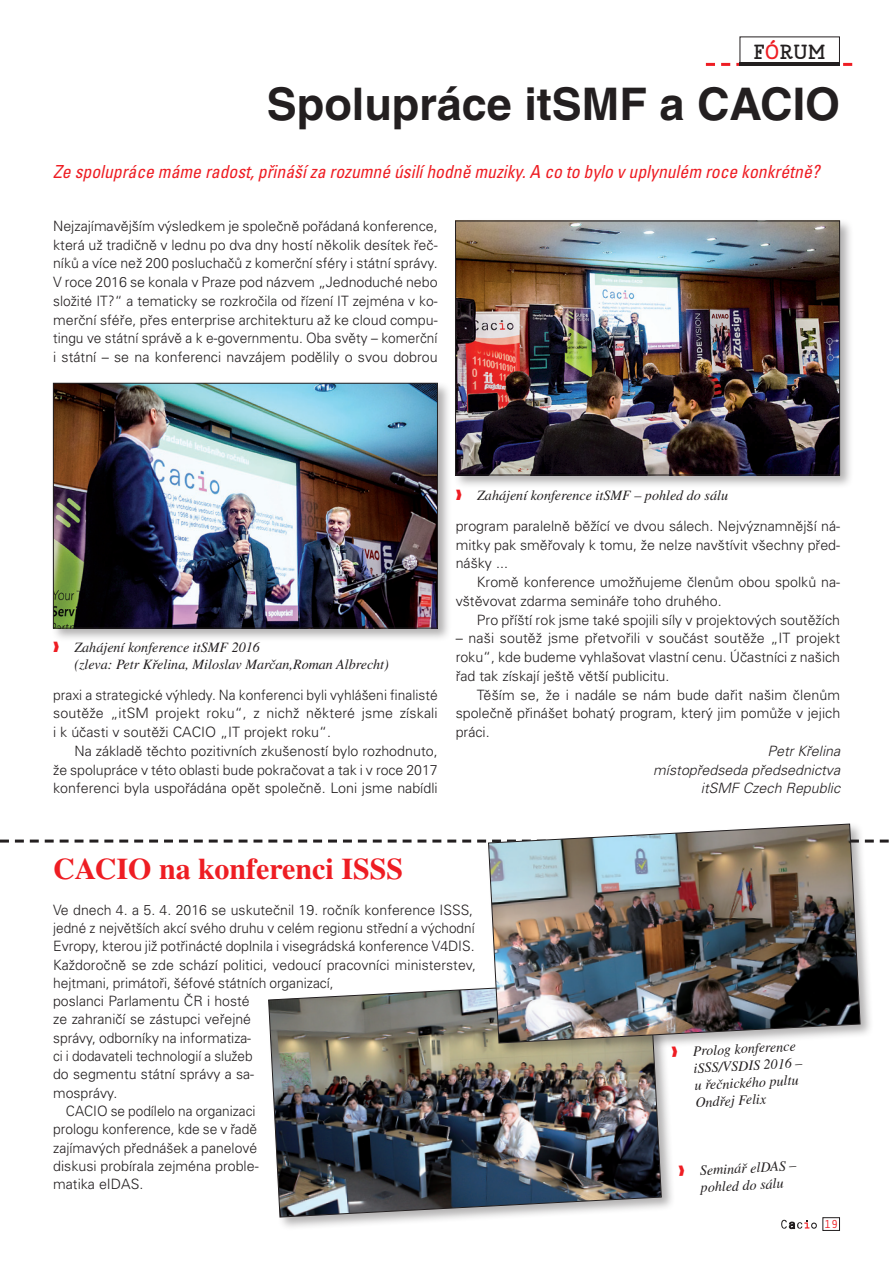
<style>
.page{position:relative;width:893px;height:1263px;background:#fff}
.page>*{position:absolute;margin:0;border:0;box-sizing:border-box;transform-origin:0 0}
.titulek{font:700 45px "Helvetica CE";color:#231f20}
.titulek-2{font:700 30px "Times CE";color:#ee1d23}
.Perex{font:italic condensed 18px "Univers CE";color:#ee1d23}
.t1{font:700 18px "Happy Phantom";letter-spacing:.03em;color:#231f20;scale:1.1 1}
.text{font:300 14.25px/18.8px "Univers CE";color:#231f20;text-align:justify}
.t2{font:italic 14.25px/17.1px "Times CE";color:#231f20}
.text-2{font:300 14.25px/18.3px "Univers CE";color:#231f20;scale:.96 1}
.text-3{font:italic 300 14.25px "Univers CE";color:#231f20}
.t3{font:12px "Orator Std";color:#ee1d23}
.s1{color:#ee1d23}
</style>
<div class="page">
<svg style="left:781px;top:1220px;width:36px;height:9px"></svg>
<div style="left:740px;top:37px;width:100px;height:27px;border:1px solid #231f20"></div>
<svg style="left:706px;top:63px;width:146px;height:3px"></svg>
<div style="left:822px;top:1217px;width:18px;height:14px;border:1px solid #231f20"></div>
<hr style="left:740px;top:63px;width:100px;height:3px;background:#231f20">
<svg style="left:0;top:839px;width:889px;height:3px"></svg>
<div style="left:266px;top:977px;width:409px;height:254px;background:#231f20;opacity:.35"></div>
<img style="left:268px;top:979px;width:394px;height:238px">
<div style="left:51px;top:381px;width:401px;height:262px;background:#231f20;opacity:.35"></div>
<img style="left:55px;top:385px;width:381px;height:241px">
<div style="left:53px;top:383px;width:385px;height:245px;border:1px solid #231f20"></div>
<div style="left:453px;top:218px;width:401px;height:272px;background:#231f20;opacity:.35"></div>
<img style="left:457px;top:223px;width:381px;height:250px">
<div style="left:455px;top:221px;width:385px;height:254px;border:1px solid #231f20"></div>
<div style="left:486px;top:821px;width:388px;height:235px;background:#231f20;opacity:.35"></div>
<img style="left:488px;top:823px;width:372px;height:220px">
<p class="t1" style="left:754px;top:39px;width:67px">F<span class="s1">Ó</span>RUM</p>
<p class="titulek" style="left:267px;top:78px;width:575px">Spolupráce itSMF a CACIO</p>
<p class="Perex" style="left:53px;top:161px;width:768px">Ze spolupráce máme radost, přináší za rozumné úsilí hodně muziky. A co to bylo v uplynulém roce konkrétně?</p>
<p class="text" style="left:53px;top:217px;width:386px">Nejzajímavějším výsledkem je společně pořádaná konference, která už tradičně v lednu po dva dny hostí několik desítek řeč&shy;níků a více než 200 posluchačů z komerční sféry i státní správy.<br>V roce 2016 se konala v Praze pod názvem „Jednoduché nebo složité IT?“ a tematicky se rozkročila od řízení IT zejména v ko&shy;merční sféře, přes enterprise architekturu až ke cloud compu&shy;tingu ve státní správě a k e-governmentu. Oba světy – komerční i státní – se na konferenci navzájem podělily o svou dobrou</p>
<p class="t2" style="left:74px;top:639px;width:316px;text-indent:-21px"><span class="s1">❱</span> Zahájení konference itSMF 2016<br>(zleva: Petr Křelina, Miloslav Marčan,Roman Albrecht)</p>
<p class="text" style="left:53px;top:685px;width:386px">praxi a strategické výhledy. Na konferenci byli vyhlášeni finalisté soutěže „itSM projekt roku“, z nichž některé jsme získali i k účasti v soutěži CACIO „IT projekt roku“.</p>
<p class="text" style="left:53px;top:742px;width:386px;text-indent:21px">Na základě těchto pozitivních zkušeností bylo rozhodnuto, že spolupráce v této oblasti bude pokračovat a tak i v roce 2017 konferenci byla uspořádána opět společně. Loni jsme nabídli</p>
<p class="t2" style="left:456px;top:487px;width:274px"><span class="s1">❱</span> Zahájení konference itSMF – pohled do sálu</p>
<p class="text" style="left:456px;top:517px;width:386px">program paralelně běžící ve dvou sálech. Nejvýznamnější ná&shy;mitky pak směřovaly k tomu, že nelze navštívit všechny před&shy;nášky ...</p>
<p class="text" style="left:456px;top:573px;width:386px;text-indent:21px">Kromě konference umožňujeme členům obou spolků na&shy;vštěvovat zdarma semináře toho druhého.</p>
<p class="text" style="left:477px;top:610px;width:365px">Pro příští rok jsme také spojili síly v projektových soutěžích</p>
<p class="text" style="left:456px;top:629px;width:386px">– naši soutěž jsme přetvořili v součást soutěže „IT projekt roku“, kde budeme vyhlašovat vlastní cenu. Účastníci z našich řad tak získají ještě větší publicitu.</p>
<p class="text" style="left:456px;top:685px;width:386px;text-indent:21px">Těším se, že i nadále se nám bude dařit našim členům společně přinášet bohatý program, který jim pomůže v jejich práci.</p>
<p class="text-3" style="left:767px;top:743px;width:74px">Petr Křelina</p>
<p class="text-3" style="left:653px;top:762px;width:188px">místopředseda předsednictva</p>
<p class="text-3" style="left:701px;top:780px;width:141px">itSMF Czech Republic</p>
<p class="titulek-2" style="left:53px;top:852px;width:351px">CACIO na konferenci ISSS</p>
<p class="text" style="left:53px;top:901px;width:424px;line-height:18.3px;text-align:left">Ve dnech 4. a 5. 4. 2016 se uskutečnil 19. ročník konference ISSS, jedné z největších akcí svého druhu v celém regionu střední a východní Evropy, kterou již potřinácté doplnila i visegrádská konference V4DIS.<br>Každoročně se zde schází politici, vedoucí pracovníci ministerstev, hejtmani, primátoři, šéfové státních organizací,<br>poslanci Parlamentu ČR i hosté<br>ze zahraničí se zástupci veřejné<br>správy, odborníky na informatiza-<br>ci i dodavateli technologií a služeb<br>do segmentu státní správy a sa-<br>mosprávy.</p>
<p class="text-2" style="left:53px;top:1102px;width:216px;text-indent:13px">CACIO se podílelo na organizaci prologu konference, kde se v řadě zajímavých přednášek a panelové diskusi probírala zejména proble&shy;matika eIDAS.</p>
<p class="t2" style="left:692px;top:1042px;width:110px;text-indent:-21px;rotate:-3deg"><span class="s1">❱</span> Prolog konference iSSS/VSDIS 2016 – u řečnického pultu<br>Ondřej Felix</p>
<p class="t2" style="left:678px;top:1163px;width:119px;text-align:center;rotate:-3deg"><span class="s1">❱</span> Seminář elDAS – pohled do sálu</p>
<p class="t3" style="left:824px;top:1215px;width:16px">19</p>
</div>
